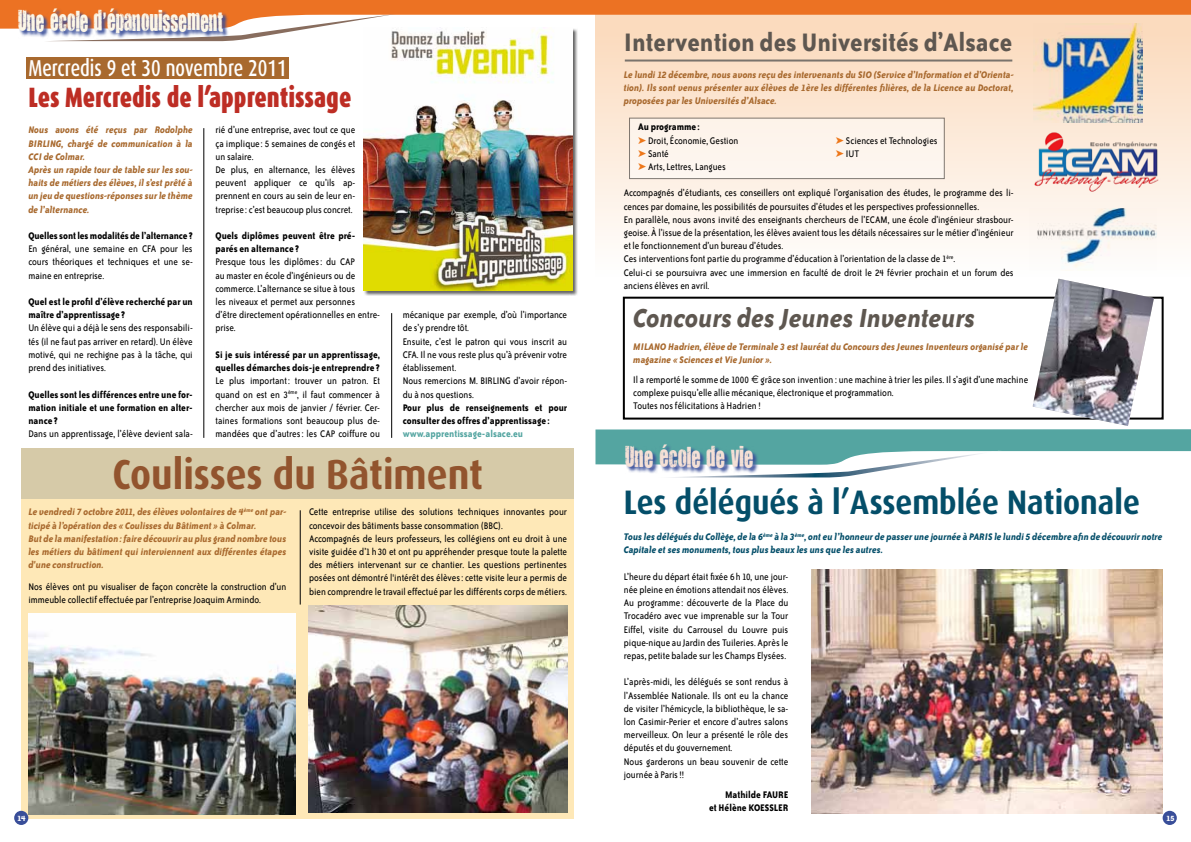
<style>
.page{position:relative;width:1191px;height:842px;background:#fff}
.page>*{position:absolute;margin:0;border:0;box-sizing:border-box;transform-origin:0 0}
.t1{font:700 42px "Dax";color:#92542e;scale:.9 1}
.t2{font:700 34px "Dax";color:#044e69;scale:.9 1}
.t3{font:italic 700 30px "Bailey Sans ITC";color:#5e5750;scale:.9 1}
.t4{font:700 29px "Bailey Sans ITC";color:#5e5750;scale:.9 1}
.t5{font:900 28px "Dax";color:#bd2d24;scale:.9 1}
.t6{font:24px "You Are Loved";color:#fcf6e7;scale:.79 1}
.t7{font:24px "You Are Loved";color:#f5e0d6;scale:.85 1}
.t8{font:500 23px "Dax";color:#fff;scale:.77 1}
.t9{font:11px/13.2px "Bailey Sans ITC";color:#000;scale:.9 1}
.t10{font:italic 700 11px/13.2px "Bailey Sans ITC";color:#a8692e;scale:.9 1}
.t11{font:700 11px/13.2px "Bailey Sans ITC";color:#000;scale:.9 1}
.t12{font:italic 700 11px/13.2px "Bailey Sans ITC";color:#044e69;scale:.9 1}
.t13{font:700 11px "Bailey Sans ITC";color:#54a5a1;scale:.9 1}
.t14{font:700 9px "Bailey Sans ITC";color:#fff}
.s1{font-weight:700}
.s2{color:#ed771a}
.s3{font-family:"Euro Sans"}
</style>
<div class="page">
<svg style="left:595px;top:41px;width:596px;height:238px"></svg>
<div style="left:629px;top:118px;width:315px;height:61px;background:#fdf5ed"></div>
<div style="left:21px;top:449px;width:553px;height:370px;background:#fee8b7"></div>
<div style="left:21px;top:449px;width:553px;height:50px;background:#d6caa8"></div>
<div style="left:14px;top:811px;width:14px;height:14px;background:#394e99;border-radius:50%"></div>
<div style="left:1162px;top:811px;width:14px;height:14px;background:#394e99;border-radius:50%"></div>
<div style="left:363px;top:27px;width:215px;height:269px;background:#000;opacity:.6"></div>
<img style="left:364px;top:41px;width:208px;height:249px">
<img style="left:309px;top:605px;width:258px;height:207px">
<img style="left:28px;top:614px;width:267px;height:200px">
<img style="left:1028px;top:129px;width:139px;height:65px">
<img style="left:1030px;top:208px;width:126px;height:62px">
<img style="left:1033px;top:41px;width:109px;height:81px">
<svg style="left:0;top:0;width:1191px;height:41px"></svg>
<svg style="left:18px;top:8px;width:211px;height:31px;background:#a67e7d"></svg>
<div style="left:26px;top:57px;width:262px;height:22px;background:#a8692e"></div>
<hr style="left:203px;top:128px;width:1px;height:310px;background:#000">
<hr style="left:391px;top:313px;width:1px;height:125px;background:#000">
<hr style="left:300px;top:510px;width:1px;height:94px;background:#000">
<hr style="left:625px;top:60px;width:387px;height:2px;background:#79736c">
<img style="left:811px;top:570px;width:351px;height:244px">
<svg style="left:595px;top:296px;width:596px;height:181px"></svg>
<img style="left:1032px;top:279px;width:122px;height:147px">
<h3 class="t6" style="left:18px;top:4px;width:261px">Une école d’épanouissement</h3>
<h3 class="t8" style="left:28px;top:56px;width:337px">Mercredis 9 et 30 novembre 2011</h3>
<h3 class="t5" style="left:28px;top:82px;width:360px">Les Mercredis de l’apprentissage</h3>
<p class="t10" style="left:28px;top:123px;width:184px">Nous avons été reçus par Rodolphe<br>BIRLING, chargé de communication à la<br>CCI de Colmar.<br>Après un rapide tour de table sur les sou&shy;haits de métiers des élèves, il s’est prêté à un jeu de questions-réponses sur le thème de l’alternance.</p>
<p class="t11" style="left:28px;top:229px;width:184px">Quelles sont les modalités de l’alternance?</p>
<p class="t9" style="left:28px;top:243px;width:184px;text-align:justify">En général, une semaine en CFA pour les cours théoriques et techniques et une se&shy;maine en entreprise.</p>
<p class="t11" style="left:28px;top:295px;width:184px">Quel est le profil d’élève recherché par un maître d’apprentissage ?</p>
<p class="t9" style="left:28px;top:322px;width:184px;text-align:justify">Un élève qui a déjà le sens des responsabili&shy;tés (il ne faut pas arriver en retard). Un élève motivé, qui ne rechigne pas à la tâche, qui prend des initiatives.</p>
<p class="t11" style="left:28px;top:387px;width:184px;text-align:justify">Quelles sont les différences entre une for&shy;mation initiale et une formation en alter&shy;nance ?</p>
<p class="t9" style="left:28px;top:427px;width:184px">Dans un apprentissage, l’élève devient sala-</p>
<p class="t9" style="left:215px;top:124px;width:157px">rié d’une entreprise, avec tout ce que ça implique : 5 semaines de congés et un salaire.<br>De plus, en alternance, les élèves peuvent appliquer ce qu’ils ap&shy;prennent en cours au sein de leur en&shy;treprise : c’est beaucoup plus concret.</p>
<p class="t11" style="left:215px;top:229px;width:157px">Quels diplômes peuvent être pré&shy;parés en alternance ?</p>
<p class="t9" style="left:215px;top:256px;width:184px">Presque tous les diplômes: du CAP<br>au master en école d’ingénieurs ou de commerce. L’alternance se situe à tous<br>les niveaux et permet aux personnes<br>d’être directement opérationnelles en entre&shy;prise.</p>
<p class="t11" style="left:215px;top:348px;width:184px">Si je suis intéressé par un apprentissage, quelles démarches dois-je entreprendre ?</p>
<p class="t9" style="left:215px;top:375px;width:184px;text-align:justify">Le plus important: trouver un patron. Et quand on est en 3<sup>ème</sup>, il faut commencer à chercher aux mois de janvier / février. Cer&shy;taines formations sont beaucoup plus de&shy;mandées que d’autres: les CAP coiffure ou</p>
<p class="t9" style="left:403px;top:309px;width:184px">mécanique par exemple, d’où l’importance de s’y prendre tôt.<br>Ensuite, c’est le patron qui vous inscrit au<br>CFA. Il ne vous reste plus qu’à prévenir votre établissement.<br>Nous remercions M. BIRLING d’avoir répon&shy;du à nos questions.</p>
<p class="t11" style="left:403px;top:401px;width:184px">Pour plus de renseignements et pour consulter des offres d’apprentissage :</p>
<p class="t13" style="left:403px;top:428px;width:135px">www.apprentissage-alsace.eu</p>
<h1 class="t1" style="left:112px;top:451px;width:413px">Coulisses du Bâtiment</h1>
<p class="t10" style="left:28px;top:505px;width:288px">Le vendredi 7 octobre 2011, des élèves volontaires de 4<sup>ème</sup> ont par&shy;ticipé à l’opération des « Coulisses du Bâtiment » à Colmar.<br>But de la manifestation: faire découvrir au plus grand nombre tous les métiers du bâtiment qui interviennent aux différentes étapes d'une construction.</p>
<p class="t9" style="left:28px;top:580px;width:288px">Nos élèves ont pu visualiser de façon concrète la construction d’un immeuble collectif effectuée par l’entreprise Joaquim Armindo.</p>
<p class="t9" style="left:309px;top:506px;width:288px">Cette entreprise utilise des solutions techniques innovantes pour concevoir des bâtiments basse consommation (BBC).<br>Accompagnés de leurs professeurs, les collégiens ont eu droit à une visite guidée d’1 h 30 et ont pu appréhender presque toute la palette des métiers intervenant sur ce chantier. Les questions pertinentes posées ont démontré l'intérêt des élèves: cette visite leur a permis de bien comprendre le travail effectué par les différents corps de métiers.</p>
<h3 class="t4" style="left:624px;top:27px;width:433px">Intervention des Universités d’Alsace</h3>
<p class="t10" style="left:624px;top:68px;width:435px;text-align:justify">Le lundi 12 décembre, nous avons reçu des intervenants du SIO (Service d’Information et d’Orienta&shy;tion). Ils sont venus présenter aux élèves de 1ère les différentes filières, de la Licence au Doctorat, proposées par les Universités d’Alsace.</p>
<p class="t9" style="left:638px;top:121px;width:113px"><span class="s1">Au programme :<br></span><span class="s2">➤</span> Droit, Économie, Gestion <span class="s2">➤</span> Santé<br><span class="s2">➤</span> Arts, Lettres, Langues</p>
<p class="t9" style="left:836px;top:134px;width:114px"><span class="s2">➤</span> Sciences et Technologies <span class="s2">➤</span> IUT</p>
<p class="t9" style="left:624px;top:187px;width:435px">Accompagnés d’étudiants, ces conseillers ont expliqué l’organisation des études, le programme des li&shy;cences par domaine, les possibilités de poursuites d’études et les perspectives professionnelles.<br>En parallèle, nous avons invité des enseignants chercheurs de l’ECAM, une école d’ingénieur strasbour&shy;geoise. À l’issue de la présentation, les élèves avaient tous les détails nécessaires sur le métier d’ingénieur et le fonctionnement d’un bureau d’études.<br>Ces interventions font partie du programme d’éducation à l’orientation de la classe de 1<sup>ère</sup>.<br>Celui-ci se poursuivra avec une immersion en faculté de droit le 24 février prochain et un forum des anciens élèves en avril.</p>
<h3 class="t3" style="left:633px;top:302px;width:382px">Concours des Jeunes Inventeurs</h3>
<p class="t10" style="left:633px;top:340px;width:440px">MILANO Hadrien, élève de Terminale 3 est lauréat du Concours des Jeunes Inventeurs organisé par le magazine « Sciences et Vie Junior ».</p>
<p class="t9" style="left:633px;top:373px;width:440px">Il a remporté le somme de 1000 <span class="s3">€</span> grâce son invention : une machine à trier les piles. Il s’agit d’une machine complexe puisqu’elle allie mécanique, électronique et programmation.<br>Toutes nos félicitations à Hadrien !</p>
<h3 class="t7" style="left:625px;top:441px;width:152px">Une école de vie</h3>
<h2 class="t2" style="left:624px;top:483px;width:575px">Les délégués à l’Assemblée Nationale</h2>
<p class="t12" style="left:624px;top:530px;width:600px">Tous les délégués du Collège, de la 6<sup>ème</sup> à la 3<sup>ème</sup>, ont eu l’honneur de passer une journée à PARIS le lundi 5 décembre afin de découvrir notre<br>Capitale et ses monuments, tous plus beaux les uns que les autres.</p>
<p class="t9" style="left:624px;top:570px;width:184px;text-align:justify">L’heure du départ était fixée 6 h 10, une jour&shy;née pleine en émotions attendait nos élèves.<br>Au programme : découverte de la Place du Trocadéro avec vue imprenable sur la Tour Eiffel, visite du Carrousel du Louvre puis pique-nique au Jardin des Tuileries. Après le repas, petite balade sur les Champs Elysées.</p>
<p class="t9" style="left:624px;top:676px;width:184px">L’après-midi, les délégués se sont rendus à l’Assemblée Nationale. Ils ont eu la chance de visiter l’hémicycle, la bibliothèque, le sa&shy;lon Casimir-Perier et encore d’autres salons merveilleux. On leur a présenté le rôle des députés et du gouvernement.<br>Nous garderons un beau souvenir de cette journée à Paris!!</p>
<p class="t11" style="left:709px;top:788px;width:89px;text-align:right">Mathilde FAURE<br>et Hélène KOESSLER</p>
<p class="t14" style="left:17px;top:813px;width:10px">14</p>
<p class="t14" style="left:1166px;top:813px;width:10px">15</p>
</div>
